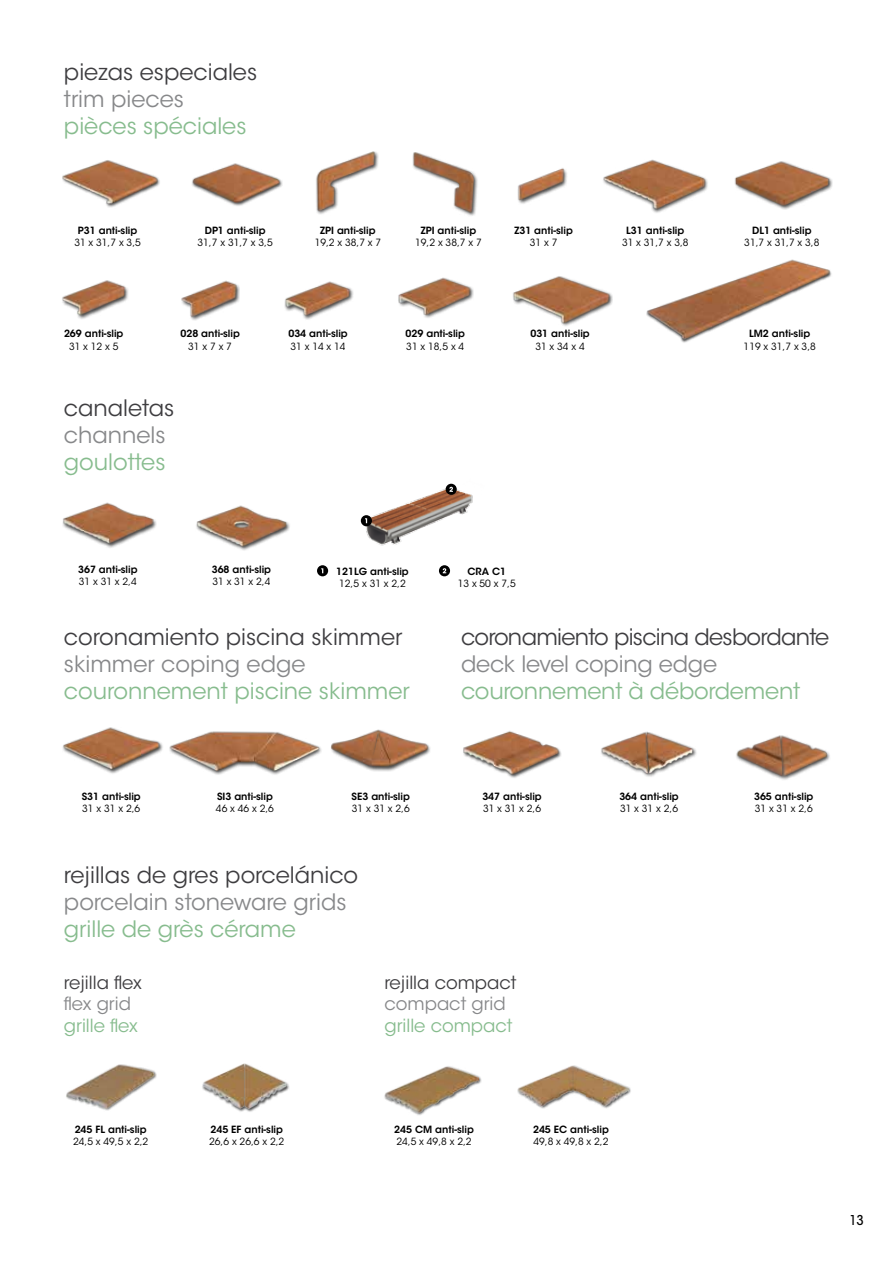
<style>
.page{position:relative;width:893px;height:1263px;background:#fff}
.page>*{position:absolute;margin:0;border:0;box-sizing:border-box;transform-origin:0 0}
.t1{font:22.5px "ITC Avant Garde Std";color:#87bc8e}
.t2{font:22.5px "ITC Avant Garde Std";color:#87888a}
.t3{font:22.5px "ITC Avant Garde Std";color:#3e3d40}
.t4{font:22.5px "ITC Avant Garde Std";letter-spacing:-.03em;color:#3e3d40}
.t5{font:18px "ITC Avant Garde Std";color:#3e3d40}
.t6{font:18px "ITC Avant Garde Std";color:#87bc8e}
.t7{font:18px "ITC Avant Garde Std";color:#87888a}
.t8{font:500 condensed 13.5px "ITC Avant Garde Std";color:#000}
.t9{font:600 9.9px "ITC Avant Garde Std";color:#000}
.t10{font:9.9px "ITC Avant Garde Std";color:#000}
</style>
<div class="page">
<img style="left:62px;top:727px;width:101px;height:47px">
<img style="left:169px;top:731px;width:153px;height:44px">
<img style="left:331px;top:729px;width:99px;height:43px">
<img style="left:601px;top:731px;width:96px;height:46px">
<img style="left:463px;top:731px;width:98px;height:47px">
<img style="left:736px;top:735px;width:94px;height:45px">
<img style="left:316px;top:151px;width:63px;height:63px">
<img style="left:412px;top:152px;width:66px;height:64px">
<img style="left:192px;top:163px;width:91px;height:43px">
<img style="left:517px;top:168px;width:50px;height:36px">
<img style="left:62px;top:160px;width:98px;height:48px">
<img style="left:734px;top:161px;width:99px;height:49px">
<img style="left:181px;top:280px;width:59px;height:41px">
<img style="left:62px;top:280px;width:66px;height:39px">
<img style="left:284px;top:281px;width:69px;height:39px">
<img style="left:603px;top:159px;width:105px;height:54px">
<img style="left:398px;top:277px;width:76px;height:41px">
<img style="left:513px;top:276px;width:100px;height:50px">
<img style="left:62px;top:502px;width:95px;height:46px">
<img style="left:196px;top:505px;width:94px;height:46px">
<img style="left:646px;top:259px;width:186px;height:84px">
<div style="left:517px;top:1065px;width:114px;height:44px;background:#000;opacity:.75"></div>
<img style="left:517px;top:1065px;width:112px;height:42px">
<div style="left:383px;top:1066px;width:99px;height:50px;background:#000;opacity:.75"></div>
<img style="left:384px;top:1066px;width:95px;height:47px">
<div style="left:201px;top:1063px;width:88px;height:49px;background:#000;opacity:.75"></div>
<img style="left:201px;top:1063px;width:87px;height:46px">
<img style="left:66px;top:1064px;width:90px;height:46px">
<img style="left:360px;top:483px;width:113px;height:63px">
<div style="left:446px;top:484px;width:11px;height:11px;background:#000;border-radius:50%"></div>
<svg style="left:449px;top:487px;width:4px;height:5px"></svg>
<svg style="left:439px;top:565px;width:11px;height:11px"></svg>
<svg style="left:443px;top:568px;width:3px;height:5px"></svg>
<svg style="left:317px;top:565px;width:11px;height:11px"></svg>
<svg style="left:361px;top:515px;width:11px;height:11px"></svg>
<h1 class="t3" style="left:64px;top:59px;width:195px">piezas especiales</h1>
<h1 class="t2" style="left:64px;top:86px;width:122px">trim pieces</h1>
<h1 class="t1" style="left:64px;top:113px;width:184px">pièces spéciales</h1>
<p class="t9" style="left:78px;top:224px;width:61px">P31 anti-slip</p>
<p class="t10" style="left:74px;top:236px;width:68px">31 x 31,7 x 3,5</p>
<p class="t9" style="left:205px;top:224px;width:62px">DP1 anti-slip</p>
<p class="t10" style="left:198px;top:236px;width:77px">31,7 x 31,7 x 3,5</p>
<p class="t9" style="left:320px;top:224px;width:57px">ZPI anti-slip</p>
<p class="t10" style="left:315px;top:236px;width:68px">19,2 x 38,7 x 7</p>
<p class="t9" style="left:421px;top:224px;width:57px">ZPI anti-slip</p>
<p class="t10" style="left:415px;top:236px;width:68px">19,2 x 38,7 x 7</p>
<p class="t9" style="left:514px;top:224px;width:60px">Z31 anti-slip</p>
<p class="t10" style="left:530px;top:236px;width:29px">31 x 7</p>
<p class="t9" style="left:626px;top:224px;width:60px">L31 anti-slip</p>
<p class="t10" style="left:622px;top:236px;width:68px">31 x 31,7 x 3,8</p>
<p class="t9" style="left:64px;top:327px;width:61px">269 anti-slip</p>
<p class="t10" style="left:69px;top:340px;width:51px">31 x 12 x 5</p>
<p class="t9" style="left:180px;top:327px;width:61px">028 anti-slip</p>
<p class="t10" style="left:188px;top:340px;width:45px">31 x 7 x 7</p>
<p class="t9" style="left:288px;top:327px;width:61px">034 anti-slip</p>
<p class="t10" style="left:291px;top:340px;width:57px">31 x 14 x 14</p>
<p class="t9" style="left:406px;top:327px;width:61px">029 anti-slip</p>
<p class="t10" style="left:406px;top:340px;width:60px">31 x 18,5 x 4</p>
<p class="t9" style="left:530px;top:327px;width:61px">031 anti-slip</p>
<p class="t10" style="left:535px;top:340px;width:51px">31 x 34 x 4</p>
<h1 class="t3" style="left:64px;top:394px;width:112px">canaletas</h1>
<h1 class="t2" style="left:64px;top:421px;width:103px">channels</h1>
<h1 class="t1" style="left:64px;top:448px;width:103px">goulottes</h1>
<p class="t9" style="left:752px;top:224px;width:61px">DL1 anti-slip</p>
<p class="t10" style="left:744px;top:236px;width:77px">31,7 x 31,7 x 3,8</p>
<p class="t9" style="left:749px;top:327px;width:63px">LM2 anti-slip</p>
<p class="t10" style="left:744px;top:340px;width:74px">119 x 31,7 x 3,8</p>
<p class="t9" style="left:78px;top:563px;width:61px">367 anti-slip</p>
<p class="t10" style="left:79px;top:575px;width:60px">31 x 31 x 2,4</p>
<p class="t9" style="left:212px;top:563px;width:61px">368 anti-slip</p>
<p class="t10" style="left:212px;top:575px;width:60px">31 x 31 x 2,4</p>
<p class="t9" style="left:336px;top:565px;width:74px">121LG anti-slip</p>
<p class="t10" style="left:339px;top:578px;width:68px">12,5 x 31 x 2,2</p>
<p class="t9" style="left:467px;top:565px;width:40px">CRA C1</p>
<p class="t10" style="left:458px;top:578px;width:60px">13 x 50 x 7,5</p>
<h1 class="t3" style="left:64px;top:623px;width:340px">coronamiento piscina skimmer</h1>
<h1 class="t2" style="left:64px;top:650px;width:243px">skimmer coping edge</h1>
<h1 class="t1" style="left:64px;top:677px;width:347px">couronnement piscine skimmer</h1>
<h1 class="t4" style="left:461px;top:623px;width:370px">coronamiento piscina desbordante</h1>
<h1 class="t2" style="left:461px;top:650px;width:258px">deck level coping edge</h1>
<h1 class="t1" style="left:461px;top:677px;width:341px">couronnement à débordement</h1>
<p class="t9" style="left:82px;top:790px;width:61px">S31 anti-slip</p>
<p class="t10" style="left:82px;top:802px;width:60px">31 x 31 x 2,6</p>
<p class="t9" style="left:217px;top:790px;width:57px">SI3 anti-slip</p>
<p class="t10" style="left:216px;top:802px;width:60px">46 x 46 x 2,6</p>
<p class="t9" style="left:352px;top:790px;width:60px">SE3 anti-slip</p>
<p class="t10" style="left:352px;top:802px;width:60px">31 x 31 x 2,6</p>
<p class="t9" style="left:482px;top:790px;width:61px">347 anti-slip</p>
<p class="t10" style="left:483px;top:802px;width:60px">31 x 31 x 2,6</p>
<p class="t9" style="left:619px;top:790px;width:61px">364 anti-slip</p>
<p class="t10" style="left:620px;top:802px;width:60px">31 x 31 x 2,6</p>
<p class="t9" style="left:754px;top:790px;width:61px">365 anti-slip</p>
<p class="t10" style="left:755px;top:802px;width:60px">31 x 31 x 2,6</p>
<h1 class="t3" style="left:64px;top:861px;width:296px">rejillas de gres porcelánico</h1>
<h1 class="t2" style="left:64px;top:888px;width:284px">porcelain stoneware grids</h1>
<h1 class="t1" style="left:64px;top:915px;width:233px">grille de grès cérame</h1>
<h2 class="t5" style="left:64px;top:971px;width:79px">rejilla flex</h2>
<h2 class="t7" style="left:64px;top:993px;width:69px">flex grid</h2>
<h2 class="t6" style="left:64px;top:1014px;width:75px">grille flex</h2>
<h2 class="t5" style="left:384px;top:971px;width:134px">rejilla compact</h2>
<h2 class="t7" style="left:384px;top:993px;width:123px">compact grid</h2>
<h2 class="t6" style="left:384px;top:1014px;width:130px">grille compact</h2>
<p class="t9" style="left:75px;top:1123px;width:74px">245 FL anti-slip</p>
<p class="t10" style="left:73px;top:1135px;width:77px">24,5 x 49,5 x 2,2</p>
<p class="t9" style="left:210px;top:1123px;width:74px">245 EF anti-slip</p>
<p class="t10" style="left:209px;top:1135px;width:77px">26,6 x 26,6 x 2,2</p>
<p class="t9" style="left:394px;top:1123px;width:81px">245 CM anti-slip</p>
<p class="t10" style="left:396px;top:1135px;width:77px">24,5 x 49,8 x 2,2</p>
<p class="t9" style="left:533px;top:1123px;width:77px">245 EC anti-slip</p>
<p class="t10" style="left:533px;top:1135px;width:77px">49,8 x 49,8 x 2,2</p>
<h3 class="t8" style="left:849px;top:1212px;width:16px">13</h3>
</div>
